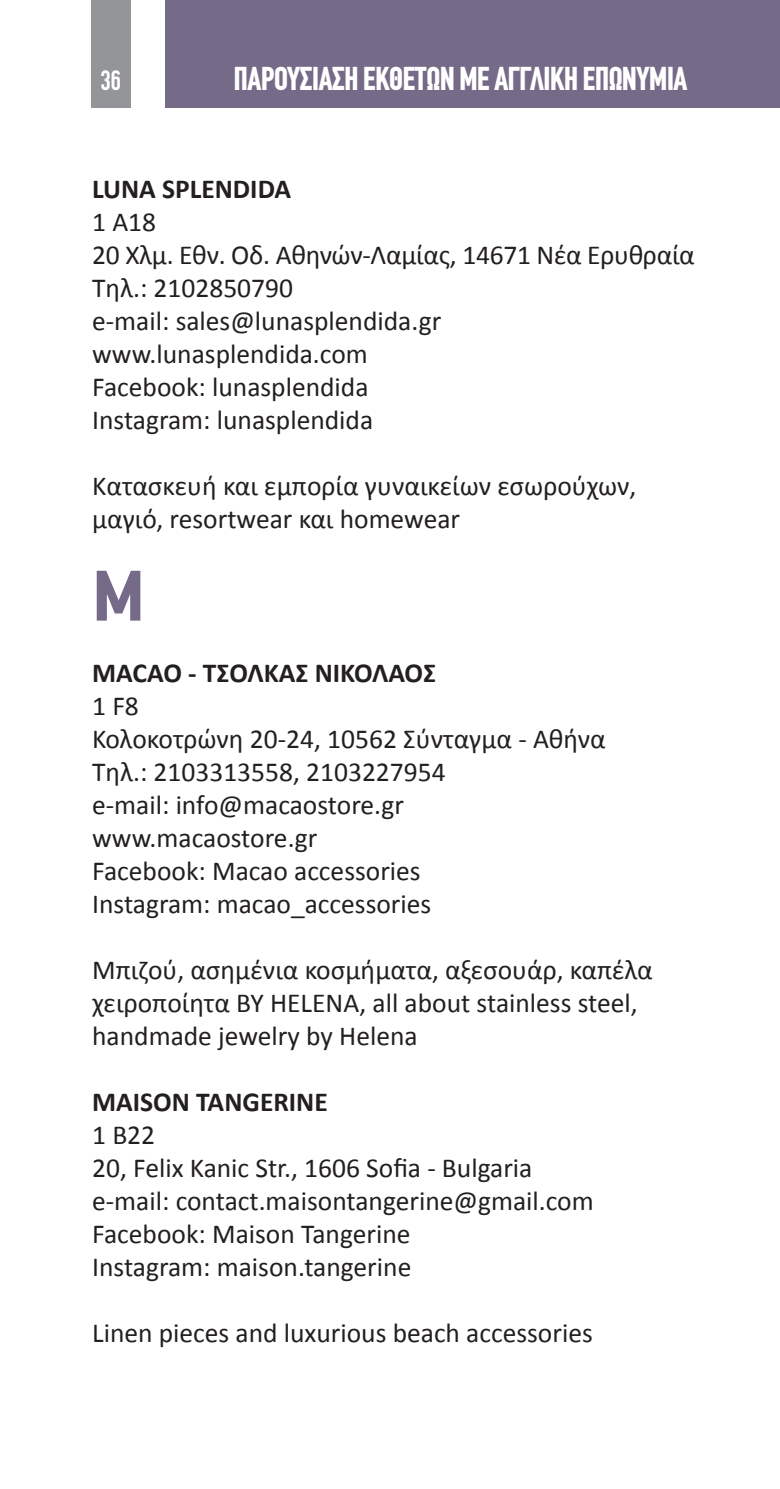
<style>
.page{position:relative;width:780px;height:1489px;background:#fff}
.page>*{position:absolute;margin:0;border:0;box-sizing:border-box;transform-origin:0 0}
.PROTOGRAMMA{font:700 70px "CF Din";color:#756b88}
.t1{font:700 32.5px "CF Din Condensed";letter-spacing:-.01em;color:#fff}
.TEXT{font:27.5px/33px "Calibri";color:#231f20}
.EPONYMIA{font:700 27.5px "Calibri";color:#231f20}
.t2{font:27.5px "CF Din Condensed";color:#fff}
</style>
<div class="page">
<div style="left:91px;top:0;width:40px;height:108px;background:#939598"></div>
<div style="left:165px;top:0;width:615px;height:108px;background:#756b88"></div>
<p class="t2" style="left:100px;top:66px;width:22px">36</p>
<p class="t1" style="left:234px;top:61px;width:455px">ΠΑΡΟΥΣΙΑΣΗ ΕΚΘΕΤΩΝ ΜΕ ΑΓΓΛΙΚΗ ΕΠΩΝΥΜΙΑ</p>
<p class="EPONYMIA" style="left:92px;top:172px;width:200px">LUNA SPLENDIDA</p>
<p class="TEXT" style="left:92px;top:204px;width:65px">1 A18</p>
<p class="TEXT" style="left:92px;top:237px;width:604px">20 Χλμ. Εθν. Οδ. Αθηνών-Λαμίας, 14671 Νέα Ερυθραία</p>
<p class="TEXT" style="left:92px;top:270px;width:202px">Τηλ.: 2102850790</p>
<p class="TEXT" style="left:92px;top:303px;width:350px">e-mail: sales@lunasplendida.gr</p>
<p class="TEXT" style="left:92px;top:336px;width:277px">www.lunasplendida.com</p>
<p class="TEXT" style="left:92px;top:369px;width:278px">Facebook: lunasplendida</p>
<p class="TEXT" style="left:92px;top:402px;width:282px">Instagram: lunasplendida</p>
<p class="TEXT" style="left:92px;top:468px;width:545px">Κατασκευή και εμπορία γυναικείων εσωρούχων, μαγιό, resortwear και homewear</p>
<p class="PROTOGRAMMA" style="left:92px;top:558px;width:54px">Μ</p>
<p class="EPONYMIA" style="left:92px;top:655px;width:345px">MACAO - ΤΣΟΛΚΑΣ ΝΙΚΟΛΑΟΣ</p>
<p class="TEXT" style="left:92px;top:688px;width:48px">1 F8</p>
<p class="TEXT" style="left:92px;top:721px;width:515px">Κολοκοτρώνη 20-24, 10562 Σύνταγμα - Αθήνα</p>
<p class="TEXT" style="left:92px;top:754px;width:355px">Τηλ.: 2103313558, 2103227954</p>
<p class="TEXT" style="left:92px;top:787px;width:313px">e-mail: info@macaostore.gr</p>
<p class="TEXT" style="left:92px;top:820px;width:227px">www.macaostore.gr</p>
<p class="TEXT" style="left:92px;top:853px;width:330px">Facebook: Macao accessories</p>
<p class="TEXT" style="left:92px;top:886px;width:340px">Instagram: macao_accessories</p>
<p class="TEXT" style="left:92px;top:952px;width:562px">Μπιζού, ασημένια κοσμήματα, αξεσουάρ, καπέλα χειροποίητα BY HELENA, all about stainless steel, handmade jewelry by Helena</p>
<p class="EPONYMIA" style="left:92px;top:1084px;width:237px">MAISON TANGERINE</p>
<p class="TEXT" style="left:92px;top:1117px;width:65px">1 B22</p>
<p class="TEXT" style="left:92px;top:1150px;width:441px">20, Felix Kanic Str., 1606 Sofia - Βulgaria</p>
<p class="TEXT" style="left:92px;top:1183px;width:503px">e-mail: contact.maisontangerine@gmail.com<br>Facebook: Maison Tangerine</p>
<p class="TEXT" style="left:92px;top:1249px;width:321px">Instagram: maison.tangerine</p>
<p class="TEXT" style="left:92px;top:1315px;width:502px">Linen pieces and luxurious beach accessories</p>
</div>
